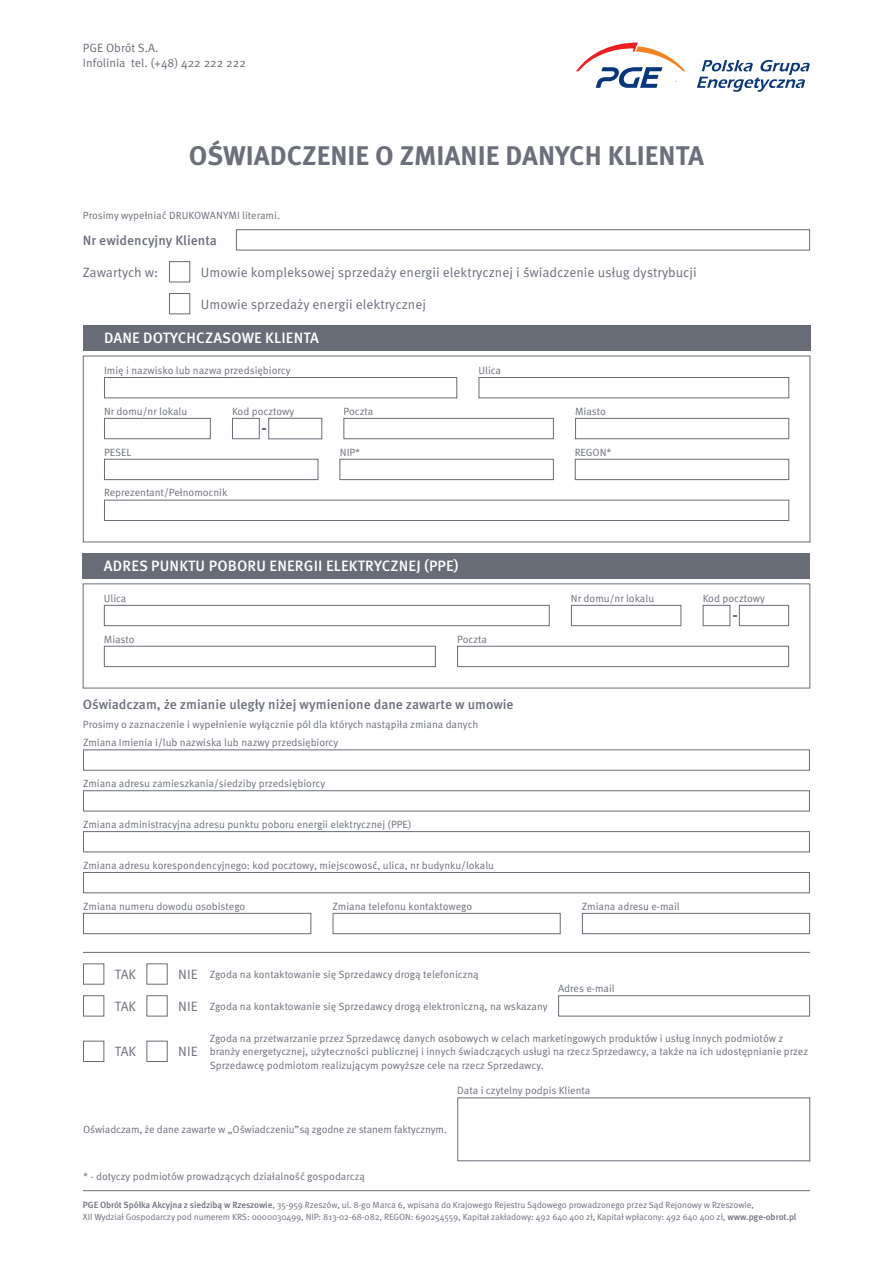
<style>
.page{position:relative;width:893px;height:1263px;background:#fff}
.page>*{position:absolute;margin:0;border:0;box-sizing:border-box;transform-origin:0 0}
.t1{font:700 27px "Meta Pro";color:#6b6f7a}
.t2{font:500 15px "Meta Pro";letter-spacing:.01em;color:#fff}
.t3{font:13.5px "Meta Pro";color:#6b6f7a}
.t4{font:500 13.5px "Meta Pro";color:#6b6f7a}
.t5{font:12px "Meta Pro";color:#686c76}
.t6{font:10.5px/13.5px "Meta Pro";color:#6b6f7a}
.t7{font:9px/12px "Meta Pro";letter-spacing:-.01em;color:#6b6f7a}
.s1{font-weight:500}
</style>
<div class="page">
<div style="left:457px;top:1098px;width:353px;height:63px;border:1px solid #686c76"></div>
<div style="left:236px;top:229px;width:574px;height:21px;border:1px solid #686c76"></div>
<div style="left:169px;top:261px;width:21px;height:21px;border:1px solid #686c76"></div>
<div style="left:169px;top:293px;width:21px;height:21px;border:1px solid #686c76"></div>
<hr style="left:83px;top:1190px;width:727px;height:1px;background:#686c76">
<hr style="left:83px;top:952px;width:727px;height:1px;background:#686c76">
<svg style="left:697px;top:60px;width:113px;height:32px"></svg>
<svg style="left:576px;top:43px;width:109px;height:45px"></svg>
<div style="left:83px;top:325px;width:727px;height:25px;background:#686c76"></div>
<div style="left:83px;top:913px;width:228px;height:21px;border:1px solid #686c76"></div>
<div style="left:333px;top:913px;width:227px;height:21px;border:1px solid #686c76"></div>
<div style="left:582px;top:913px;width:228px;height:21px;border:1px solid #686c76"></div>
<svg style="left:83px;top:356px;width:727px;height:186px"></svg>
<div style="left:104px;top:418px;width:107px;height:21px;border:1px solid #686c76"></div>
<div style="left:232px;top:418px;width:28px;height:21px;border:1px solid #686c76"></div>
<div style="left:269px;top:418px;width:53px;height:21px;border:1px solid #686c76"></div>
<div style="left:83px;top:553px;width:727px;height:25px;background:#686c76"></div>
<div style="left:83px;top:790px;width:727px;height:21px;border:1px solid #686c76"></div>
<div style="left:83px;top:831px;width:727px;height:21px;border:1px solid #686c76"></div>
<div style="left:83px;top:872px;width:727px;height:21px;border:1px solid #686c76"></div>
<svg style="left:83px;top:583px;width:727px;height:105px"></svg>
<div style="left:703px;top:605px;width:27px;height:21px;border:1px solid #686c76"></div>
<div style="left:739px;top:605px;width:50px;height:21px;border:1px solid #686c76"></div>
<div style="left:83px;top:964px;width:21px;height:20px;border:1px solid #686c76"></div>
<div style="left:83px;top:995px;width:21px;height:21px;border:1px solid #686c76"></div>
<div style="left:83px;top:1041px;width:21px;height:21px;border:1px solid #686c76"></div>
<div style="left:147px;top:995px;width:20px;height:21px;border:1px solid #686c76"></div>
<div style="left:147px;top:1041px;width:20px;height:21px;border:1px solid #686c76"></div>
<div style="left:558px;top:995px;width:252px;height:21px;border:1px solid #686c76"></div>
<p class="t5" style="left:83px;top:40px;width:77px">PGE Obrót S.A.</p>
<p class="t5" style="left:83px;top:55px;width:165px">Infolinia tel. (+48) 422 222 222</p>
<p class="t1" style="left:189px;top:138px;width:517px">OŚWIADCZENIE O ZMIANIE DANYCH KLIENTA</p>
<p class="t6" style="left:83px;top:209px;width:199px">Prosimy wypełniać DRUKOWANYMI literami.</p>
<p class="t4" style="left:83px;top:232px;width:136px">Nr ewidencyjny Klienta</p>
<p class="t3" style="left:83px;top:264px;width:77px">Zawartych w:</p>
<p class="t3" style="left:201px;top:264px;width:497px">Umowie kompleksowej sprzedaży energii elektrycznej i świadczenie usług dystrybucji</p>
<p class="t3" style="left:201px;top:296px;width:227px">Umowie sprzedaży energii elektrycznej</p>
<p class="t2" style="left:104px;top:329px;width:216px">DANE DOTYCHCZASOWE KLIENTA</p>
<p class="t6" style="left:104px;top:364px;width:188px">Imię i nazwisko lub nazwa przedsiębiorcy</p>
<p class="t6" style="left:478px;top:364px;width:24px">Ulica</p>
<p class="t6" style="left:104px;top:405px;width:85px">Nr domu/nr lokalu</p>
<p class="t6" style="left:232px;top:405px;width:64px">Kod pocztowy</p>
<p class="t6" style="left:343px;top:405px;width:31px">Poczta</p>
<p class="t6" style="left:575px;top:405px;width:32px">Miasto</p>
<p class="t6" style="left:104px;top:445px;width:29px">PESEL</p>
<p class="t6" style="left:104px;top:486px;width:125px">Reprezentant/Pełnomocnik</p>
<p class="t6" style="left:340px;top:445px;width:22px">NIP*</p>
<p class="t2" style="left:104px;top:556px;width:356px">ADRES PUNKTU POBORU ENERGII ELEKTRYCZNEJ (PPE)</p>
<p class="t6" style="left:104px;top:592px;width:24px">Ulica</p>
<p class="t6" style="left:104px;top:632px;width:32px">Miasto</p>
<p class="t6" style="left:457px;top:632px;width:31px">Poczta</p>
<p class="t4" style="left:83px;top:696px;width:432px">Oświadczam, że zmianie uległy niżej wymienione dane zawarte w umowie</p>
<p class="t6" style="left:83px;top:718px;width:397px">Prosimy o zaznaczenie i wypełnienie wyłącznie pól dla których nastąpiła zmiana danych</p>
<p class="t6" style="left:83px;top:736px;width:257px">Zmiana Imienia i/lub nazwiska lub nazwy przedsiębiorcy</p>
<p class="t6" style="left:83px;top:777px;width:244px">Zmiana adresu zamieszkania/siedziby przedsiębiorcy</p>
<p class="t6" style="left:83px;top:818px;width:330px">Zmiana administracyjna adresu punktu poboru energii elektrycznej (PPE)</p>
<p class="t6" style="left:83px;top:859px;width:413px">Zmiana adresu korespondencyjnego: kod pocztowy, miejscowosć, ulica, nr budynku/lokalu</p>
<p class="t6" style="left:83px;top:900px;width:164px">Zmiana numeru dowodu osobistego</p>
<p class="t6" style="left:333px;top:900px;width:141px">Zmiana telefonu kontaktowego</p>
<p class="t6" style="left:575px;top:445px;width:38px">REGON*</p>
<p class="t6" style="left:571px;top:592px;width:85px">Nr domu/nr lokalu</p>
<p class="t6" style="left:703px;top:592px;width:64px">Kod pocztowy</p>
<p class="t6" style="left:582px;top:900px;width:99px">Zmiana adresu e-mail</p>
<p class="t3" style="left:115px;top:966px;width:23px">TAK</p>
<p class="t3" style="left:115px;top:998px;width:23px">TAK</p>
<p class="t3" style="left:115px;top:1043px;width:23px">TAK</p>
<p class="t3" style="left:178px;top:966px;width:21px">NIE</p>
<p class="t3" style="left:178px;top:998px;width:21px">NIE</p>
<p class="t3" style="left:178px;top:1043px;width:21px">NIE</p>
<p class="t6" style="left:210px;top:968px;width:271px">Zgoda na kontaktowanie się Sprzedawcy drogą telefoniczną</p>
<p class="t6" style="left:210px;top:1000px;width:339px">Zgoda na kontaktowanie się Sprzedawcy drogą elektroniczną, na wskazany</p>
<p class="t6" style="left:210px;top:1032px;width:600px">Zgoda na przetwarzanie przez Sprzedawcę danych osobowych w celach marketingowych produktów i usług innych podmiotów z branży energetycznej, użyteczności publicznej i innych świadczących usługi na rzecz Sprzedawcy, a także na ich udostępnianie przez<br>Sprzedawcę podmiotom realizującym powyższe cele na rzecz Sprzedawcy.</p>
<p class="t6" style="left:558px;top:982px;width:58px">Adres e-mail</p>
<p class="t6" style="left:457px;top:1084px;width:135px">Data i czytelny podpis Klienta</p>
<p class="t6" style="left:83px;top:1123px;width:365px">Oświadczam, że dane zawarte w „Oświadczeniu”są zgodne ze stanem faktycznym.</p>
<p class="t6" style="left:83px;top:1170px;width:283px">* - dotyczy podmiotów prowadzących działalność gospodarczą</p>
<p class="t7" style="left:83px;top:1199px;width:715px"><span class="s1">PGE Obrót Spółka Akcyjna z siedzibą w Rzeszowie</span>, 35-959 Rzeszów, ul. 8-go Marca 6, wpisana do Krajowego Rejestru Sądowego prowadzonego przez Sąd Rejonowy w Rzeszowie,<br>XII Wydział Gospodarczy pod numerem KRS: 0000030499, NIP: 813-02-68-082, REGON: 690254559, Kapitał zakładowy: 492 640 400 zł, Kapitał wpłacony: 492 640 400 zł, <span class="s1">www.pge-obrot.pl</span></p>
</div>
